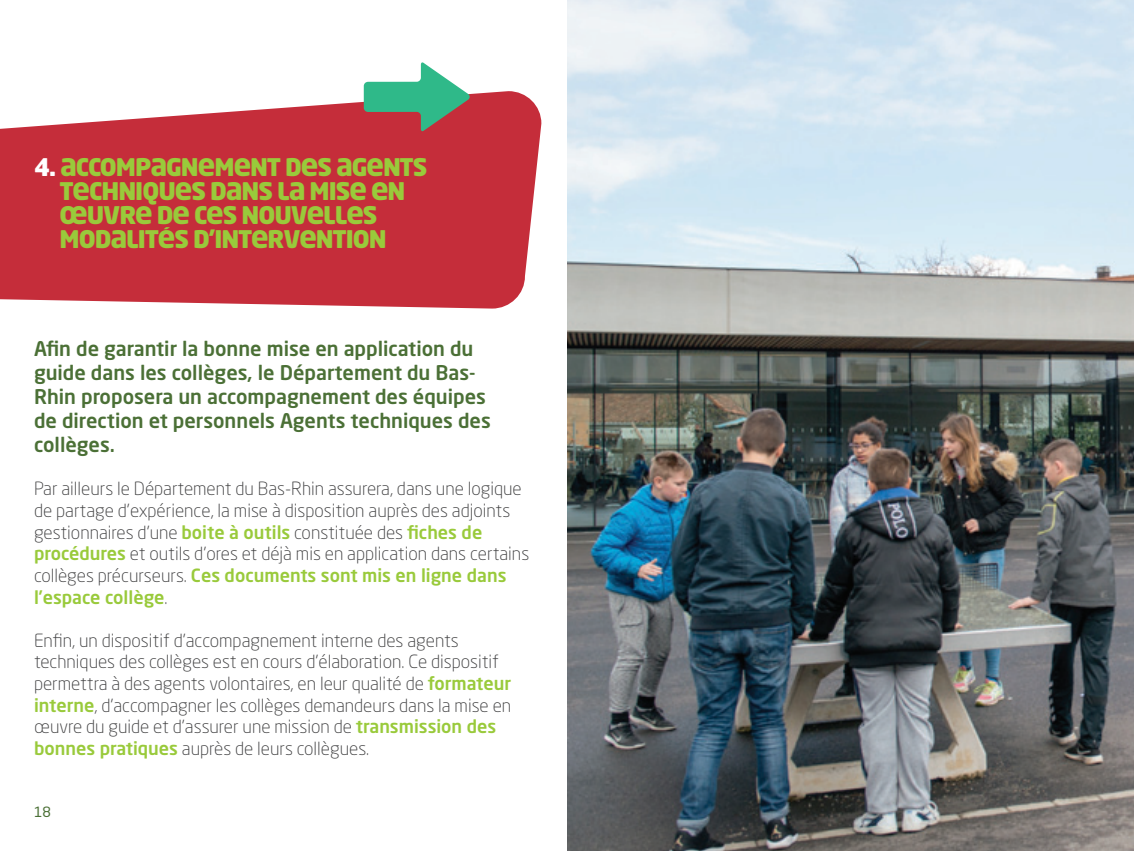
<style>
.page{position:relative;width:1134px;height:851px;background:#fff}
.page>*{position:absolute;margin:0;border:0;box-sizing:border-box;transform-origin:0 0}
.t1{font:900 24px/24px "NEO Titre";letter-spacing:-.04em;color:#99ca3b}
.t2{font:500 20px/24px "Neo Sans Std";color:#4b7036}
.t3{font:300 18px/21.6px "Neo Sans Std";color:#3e3e3f}
.t4{font:14px "Neo Sans Std";color:#4b7036}
.s1{color:#fff}
.s2{font-weight:500;color:#99ca3b}
</style>
<div class="page">
<img style="left:567px;top:0;width:567px;height:850px">
<svg style="left:0;top:91px;width:541px;height:217px;background:#cb4550"></svg>
<svg style="left:364px;top:62px;width:106px;height:70px"></svg>
<h1 class="t1" style="left:59px;top:154px;width:369px;text-indent:-25px"><span class="s1">4.</span> ACCOMPAGNEMENT DES AGENTS<br>TECHNIQUES DANS LA MISE EN<br>ŒUVRE DE CES NOUVELLES<br>MODALITÉS D’INTERVENTION</h1>
<p class="t2" style="left:34px;top:336px;width:458px">Afin de garantir la bonne mise en application du guide dans les collèges, le Département du Bas-Rhin proposera un accompagnement des équipes de direction et personnels Agents techniques des collèges.</p>
<p class="t3" style="left:34px;top:478px;width:497px">Par ailleurs le Département du Bas-Rhin assurera, dans une logique de partage d’expérience, la mise à disposition auprès des adjoints gestionnaires d’une <span class="s2">boite à outils</span> constituée des <span class="s2">fiches de procédures</span> et outils d’ores et déjà mis en application dans certains collèges précurseurs. <span class="s2">Ces documents sont mis en ligne dans l’espace collège</span>.</p>
<p class="t3" style="left:34px;top:629px;width:479px">Enfin, un dispositif d’accompagnement interne des agents techniques des collèges est en cours d’élaboration. Ce dispositif permettra à des agents volontaires, en leur qualité de <span class="s2">formateur interne</span>, d’accompagner les collèges demandeurs dans la mise en œuvre du guide et d’assurer une mission de <span class="s2">transmission des bonnes pratiques</span> auprès de leurs collègues.</p>
<p class="t4" style="left:34px;top:803px;width:18px">18</p>
</div>
